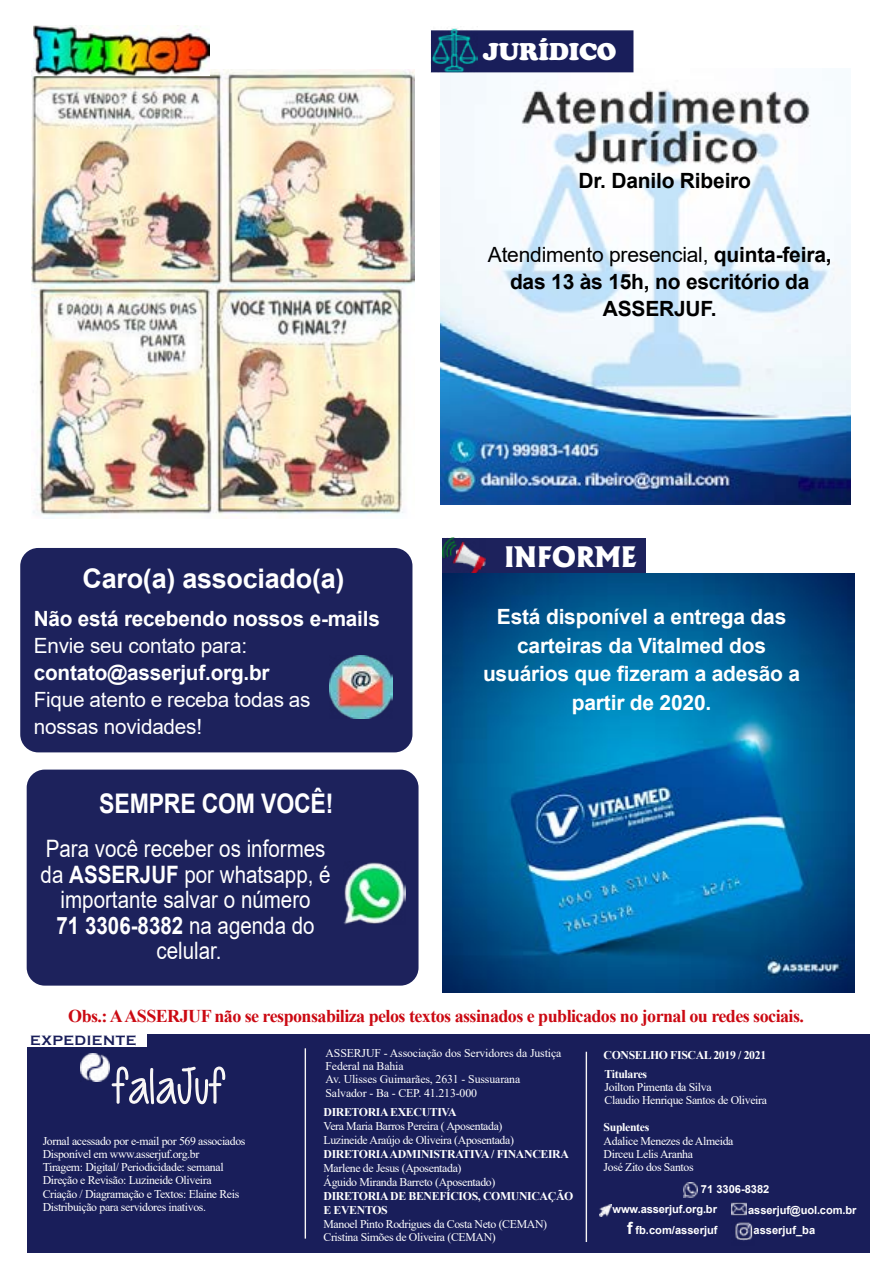
<style>
.page{position:relative;width:893px;height:1263px;background:#fff}
.page>*{position:absolute;margin:0;border:0;box-sizing:border-box;transform-origin:0 0}
.t1{font:50.7px "Cutie Patootie";letter-spacing:-.01em;color:#f8f6f5}
.t2{font:700 27px "Arial";letter-spacing:-.01em;color:#fff}
.t3{font:700 27px "Arial";letter-spacing:-.01em;color:#fff;scale:.86 1}
.t4{font:800 27px "Albertus";letter-spacing:-.01em;color:#fff}
.t5{font:24px/25.5px "Arial";color:#fff;text-align:center;scale:.86 1}
.t6{font:24px "Cooper Black Std";letter-spacing:-.01em;color:#fff}
.t7{font:700 21px/28.5px "Arial";letter-spacing:-.01em;color:#fff;text-align:center}
.t8{font:700 21px/27px "Arial";letter-spacing:-.01em;color:#000;text-align:center}
.t9{font:21px/27px "Arial";letter-spacing:-.01em;color:#fff}
.t10{font:700 18px "Times New Roman";letter-spacing:-.03em;color:#cb0912}
.t11{font:700 16.65px "Arial";color:#fff}
.t12{font:700 13.95px "Copperplate Gothic";letter-spacing:.04em;color:#191e5a}
.t13{font:11.85px/13.2px "Times New Roman";letter-spacing:-.03em;color:#fff}
.t14{font:700 11.85px/14px "Times New Roman";letter-spacing:-.03em;color:#fff}
.t15{font:11.85px/13.2px "Times New Roman";letter-spacing:-.01em;color:#fff}
.t16{font:700 11.1px "Arial";color:#fff}
.s1{font-weight:700}
.s2{font-weight:400}
</style>
<div class="page">
<div style="left:27px;top:1034px;width:843px;height:219px;background:#191e5a"></div>
<hr style="left:305px;top:1048px;width:1px;height:190px;background:#f8f6f5">
<div style="left:25px;top:1034px;width:121px;height:13px;background:#fff"></div>
<img style="left:80px;top:1053px;width:29px;height:28px">
<img style="left:735px;top:1222px;width:18px;height:19px">
<svg style="left:599px;top:1204px;width:12px;height:12px"></svg>
<img style="left:684px;top:1183px;width:14px;height:14px">
<hr style="left:586px;top:1052px;width:1px;height:190px;background:#f8f6f5">
<img style="left:731px;top:1202px;width:15px;height:14px">
<div style="left:27px;top:770px;width:392px;height:216px;background:#1d225c;border-radius:18px"></div>
<img style="left:343px;top:862px;width:63px;height:63px">
<div style="left:20px;top:548px;width:392px;height:204px;background:#1d225c;border-radius:18px"></div>
<img style="left:329px;top:656px;width:64px;height:63px">
<img style="left:440px;top:69px;width:410px;height:435px">
<div style="left:431px;top:30px;width:202px;height:42px;background:#191e5a;border:2px solid #191e5a"></div>
<img style="left:431px;top:28px;width:47px;height:45px">
<div style="left:442px;top:538px;width:204px;height:39px;background:#1d225c"></div>
<img style="left:442px;top:538px;width:43px;height:36px">
<img style="left:442px;top:574px;width:412px;height:418px">
<img style="left:31px;top:69px;width:384px;height:450px">
<img style="left:34px;top:25px;width:175px;height:50px">
<h3 class="t6" style="left:483px;top:37px;width:135px">JURÍDICO</h3>
<h3 class="t8" style="left:578px;top:168px;width:174px">Dr. Danilo Ribeiro</h3>
<h2 class="t2" style="left:83px;top:560px;width:263px">Caro(a) associado(a)</h2>
<h3 class="t7" style="left:34px;top:605px;width:348px">Não está recebendo nossos e-mails</h3>
<h3 class="t9" style="left:34px;top:632px;width:215px">Envie seu contato para:</h3>
<h3 class="t7" style="left:34px;top:659px;width:237px">contato@asserjuf.org.br</h3>
<h3 class="t9" style="left:34px;top:686px;width:278px">Fique atento e receba todas as nossas novidades!</h3>
<h2 class="t3" style="left:99px;top:784px;width:274px">SEMPRE COM VOCÊ!</h2>
<h3 class="t5" style="left:41px;top:836px;width:339px">Para você receber os informes da <span class="s1">ASSERJUF</span> por whatsapp, é importante salvar o número<br><span class="s1">71 3306-8382</span> na agenda do celular.</h3>
<h3 class="t8" style="left:488px;top:242px;width:345px"><span class="s2">Atendimento presencial,</span> quinta-feira, das 13 às 15h, no escritório da<br>ASSERJUF.</h3>
<h2 class="t4" style="left:504px;top:540px;width:135px">INFORME</h2>
<h3 class="t7" style="left:483px;top:603px;width:319px">Está disponível a entrega das carteiras da Vitalmed dos usuários que fizeram a adesão a partir de 2020.</h3>
<h3 class="t10" style="left:68px;top:1003px;width:737px">Obs.: A ASSERJUF não se responsabiliza pelos textos assinados e publicados no jornal ou redes sociais.</h3>
<p class="t12" style="left:30px;top:1032px;width:107px">EXPEDIENTE</p>
<h1 class="t1" style="left:111px;top:1059px;width:115px">falaJuf</h1>
<p class="t13" style="left:43px;top:1134px;width:204px">Jornal acessado por e-mail por 569 associados Disponível em www.asserjuf.org.br<br>Tiragem: Digital/ Periodicidade: semanal Direção e Revisão: Luzineide Oliveira Criação / Diagramação e Textos: Elaine Reis Distribuição para servidores inativos.</p>
<p class="t15" style="left:325px;top:1046px;width:238px">ASSERJUF - Associação dos Servidores da Justiça Federal na Bahia<br>Av. Ulisses Guimarães, 2631 - Sussuarana Salvador - Ba - CEP. 41.213-000</p>
<p class="t14" style="left:323px;top:1105px;width:135px">DIRETORIA EXECUTIVA</p>
<p class="t13" style="left:323px;top:1119px;width:192px;line-height:14px">Vera Maria Barros Pereira ( Aposentada)<br>Luzineide Araújo de Oliveira (Aposentada)</p>
<p class="t14" style="left:323px;top:1147px;width:247px">DIRETORIA ADMINISTRATIVA / FINANCEIRA</p>
<p class="t13" style="left:323px;top:1160px;width:173px;line-height:14px">Marlene de Jesus (Aposentada)<br>Águido Miranda Barreto (Aposentado)</p>
<p class="t14" style="left:323px;top:1188px;width:251px">DIRETORIA DE BENEFÍCIOS, COMUNICAÇÃO<br>E EVENTOS</p>
<p class="t13" style="left:323px;top:1216px;width:225px;line-height:14px">Manoel Pinto Rodrigues da Costa Neto (CEMAN)<br>Cristina Simões de Oliveira (CEMAN)</p>
<p class="t14" style="left:604px;top:1048px;width:164px">CONSELHO FISCAL 2019 / 2021</p>
<p class="t14" style="left:605px;top:1067px;width:44px">Titulares</p>
<p class="t13" style="left:605px;top:1080px;width:109px">Joilton Pimenta da Silva</p>
<p class="t13" style="left:605px;top:1093px;width:164px">Claudio Henrique Santos de Oliveira</p>
<p class="t14" style="left:604px;top:1120px;width:47px">Suplentes</p>
<p class="t13" style="left:604px;top:1133px;width:131px">Adalice Menezes de Almeida<br>Dirceu Lelis Aranha<br>José Zito dos Santos</p>
<p class="t16" style="left:701px;top:1181px;width:70px">71 3306-8382</p>
<p class="t16" style="left:635px;top:1222px;width:84px">fb.com/asserjuf</p>
<p class="t16" style="left:753px;top:1222px;width:63px">asserjuf_ba</p>
<p class="t16" style="left:612px;top:1201px;width:106px">www.asserjuf.org.br</p>
<h3 class="t11" style="left:627px;top:1217px;width:7px">f</h3>
<p class="t16" style="left:748px;top:1202px;width:110px">asserjuf@uol.com.br</p>
</div>
